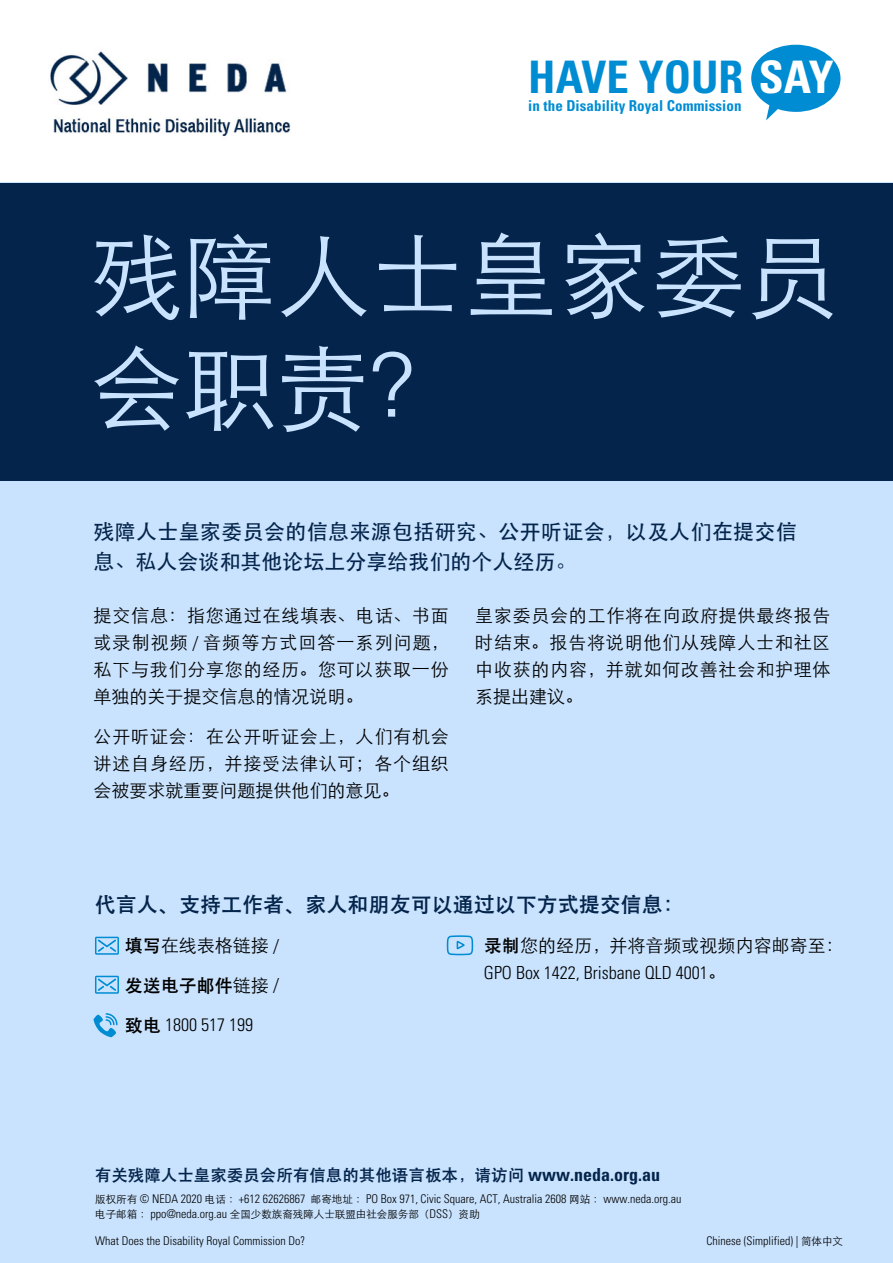
<style>
.page{position:relative;width:893px;height:1263px;background:#fff}
.page>*{position:absolute;margin:0;border:0;box-sizing:border-box;transform-origin:0 0}
.t1{font:300 93px/112.5px "ST Heiti SC";letter-spacing:.005em;color:#c9e3fe}
.t2{font:700 condensed 44.85px "Univers LT Std";color:#008cd3}
.t3{font:500 21px/30px "ST Heiti SC";letter-spacing:.015em;color:#04244b}
.t4{font:700 21px "ST Heiti SC";color:#04244b}
.t5{font:300 18px/27px "ST Heiti SC";letter-spacing:.045em;color:#000;text-align:justify}
.t6{font:300 condensed 18px "Univers LT Std";color:#000}
.t7{font:300 18px "ST Heiti SC";color:#000}
.t8{font:700 18px "ST Heiti SC";color:#000}
.t9{font:700 16.5px "ST Heiti SC";color:#04244b}
.t10{font:700 condensed 15px "Univers LT Std";letter-spacing:.005em;color:#008cd3}
.t11{font:300 condensed 12px "Univers LT Std";color:#000}
.t12{font:300 10.5px "ST Heiti SC";color:#000}
.s1{color:#fff}
.s2{font-family:"Univers LT Std";font-stretch:condensed}
.s3{font-weight:700}
.s4{font-weight:300}
.s5{font-family:"Univers LT Std";font-weight:300;font-stretch:condensed}
.s6{font-family:"ST Heiti SC";font-weight:700;font-stretch:normal}
.s7{font-family:"ST Heiti SC";font-stretch:normal}
.s8{font-family:"Univers LT Std";font-stretch:condensed;font-size:18px}
.s9{font-family:"ST Heiti SC";font-stretch:normal;font-size:10.5px}
.s10{font-family:"Univers LT Std";font-stretch:condensed;font-size:12px}
</style>
<div class="page">
<div style="left:0;top:183px;width:893px;height:1080px;background:#c9e3fe"></div>
<div style="left:0;top:184px;width:893px;height:297px;background:#04244b"></div>
<svg style="left:94px;top:1013px;width:24px;height:24px"></svg>
<svg style="left:95px;top:976px;width:24px;height:18px"></svg>
<svg style="left:95px;top:937px;width:24px;height:18px"></svg>
<svg style="left:447px;top:935px;width:26px;height:20px"></svg>
<img style="left:50px;top:51px;width:241px;height:85px">
<svg style="left:751px;top:45px;width:89px;height:75px"></svg>
<h2 class="t2" style="left:528px;top:50px;width:307px">HAVE YOUR <span class="s1">SAY</span></h2>
<p class="t10" style="left:528px;top:96px;width:215px">in the Disability Royal Commission</p>
<h1 class="t1" style="left:90px;top:210px;width:750px">残障人士皇家委员会职责？</h1>
<p class="t3" style="left:94px;top:517px;width:705px">残障人士皇家委员会的信息来源包括研究、公开听证会，以及人们在提交信息、私人会谈和其他论坛上分享给我们的个人经历。</p>
<p class="t5" style="left:94px;top:600px;width:357px">提交信息：指您通过在线填表、电话、书面或录制视频 <span class="s2">/</span> 音频等方式回答一系列问题，私下与我们分享您的经历。您可以获取一份单独的关于提交信息的情况说明。</p>
<p class="t5" style="left:94px;top:721px;width:357px">公开听证会：在公开听证会上，人们有机会讲述自身经历，并接受法律认可；各个组织会被要求就重要问题提供他们的意见。</p>
<p class="t5" style="left:475px;top:600px;width:357px">皇家委员会的工作将在向政府提供最终报告时结束。报告将说明他们从残障人士和社区中收获的内容，并就如何改善社会和护理体系提出建议。</p>
<p class="t4" style="left:95px;top:893px;width:591px">代言人、支持工作者、家人和朋友可以通过以下方式提交信息：</p>
<p class="t5" style="left:125px;top:930px;width:156px"><span class="s3">填写</span>在线表格链接 <span class="s2">/</span></p>
<p class="t8" style="left:125px;top:975px;width:156px">发送电子邮件<span class="s4">链接</span> <span class="s5">/</span></p>
<p class="t6" style="left:125px;top:1014px;width:130px"><span class="s6">致电</span> 1800 517 199</p>
<p class="t7" style="left:484px;top:930px;width:361px"><span class="s3">录制</span>您的经历，并将音频或视频内容邮寄至：</p>
<p class="t6" style="left:484px;top:961px;width:243px">GPO Box 1422, Brisbane QLD 4001<span class="s7">。</span></p>
<p class="t9" style="left:95px;top:1165px;width:567px">有关残障人士皇家委员会所有信息的其他语言板本，请访问 <span class="s8">www.neda.org.au</span></p>
<p class="t11" style="left:95px;top:1192px;width:588px"><span class="s9">版权所有</span> © NEDA 2020 <span class="s9">电话 ：</span>+612 62626867 <span class="s9">邮寄地址 ：</span>PO Box 971, Civic Square, ACT, Australia 2608 <span class="s9">网站 ：</span>www.neda.org.au</p>
<p class="t12" style="left:95px;top:1205px;width:386px">电子邮箱 ：<span class="s10">ppo@neda.org.au</span> 全国少数族裔残障人士联盟由社会服务部（<span class="s10">DSS</span>）资助</p>
<p class="t11" style="left:95px;top:1234px;width:211px">What Does the Disability Royal Commission Do?</p>
<p class="t11" style="left:706px;top:1234px;width:138px">Chinese (Simplified) | <span class="s9">简体中文</span></p>
</div>
